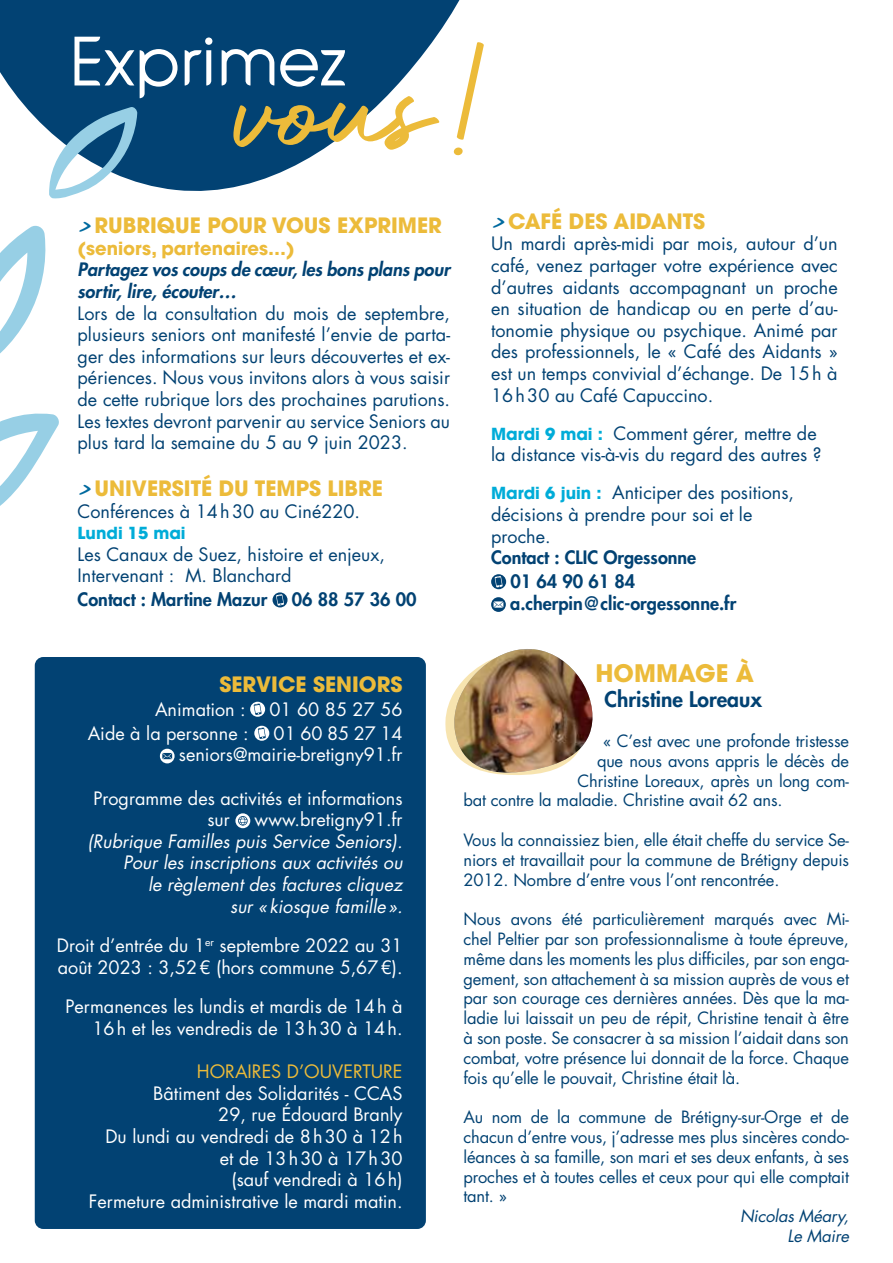
<style>
.page{position:relative;width:893px;height:1263px;background:#fff}
.page>*{position:absolute;margin:0;border:0;box-sizing:border-box;transform-origin:0 0}
.t1{font:188.7px "Authentic Signature";color:#ecbb3a}
.t2{font:73.5px "Shadeerah Demo";color:#fff}
.t3{font:700 24px "Avant Garde LT";color:#ecbb3a}
.t4{font:700 21px "Avant Garde LT";color:#ecbb3a}
.t5{font:800 21px "Futura Std";color:#024273}
.t6{font:18px/21.6px "Futura Std";color:#024273}
.t7{font:18px/21.6px "Futura Std";color:#fff;text-align:right}
.t8{font:italic 18px/21.6px "Futura Std";color:#fff;text-align:right}
.t9{font:800 18px/24px "Futura Std";color:#024273}
.t10{font:italic 800 18px/21.6px "Futura Std";color:#024273}
.t11{font:700 18px "Avant Garde LT";color:#ecbb3a}
.t12{font:18px "Futura Std";color:#ecbb3a}
.t13{font:16.5px/19.8px "Futura Std";letter-spacing:-.01em;color:#024273;text-align:justify}
.t14{font:italic 16.5px/19.8px "Futura Std";letter-spacing:-.01em;color:#024273;text-align:right}
.t15{font:700 16.5px "Avant Garde LT";color:#00acd8}
.s1{font-family:"Filmotype La Salle";font-weight:400;font-size:18px;color:#006a9f}
.s2{font-family:"Avant Garde LT";font-weight:700;font-size:16.5px;color:#00acd8}
</style>
<div class="page">
<div style="left:35px;top:657px;width:391px;height:572px;background:#024273;border-radius:9px"></div>
<svg style="left:0;top:0;width:460px;height:191px;fill:#024273"></svg>
<svg style="left:453px;top:42px;width:31px;height:114px"></svg>
<svg style="left:250px;top:702px;width:15px;height:15px"></svg>
<svg style="left:254px;top:703px;width:8px;height:12px"></svg>
<svg style="left:254px;top:726px;width:15px;height:15px"></svg>
<svg style="left:258px;top:727px;width:8px;height:12px"></svg>
<svg style="left:160px;top:749px;width:15px;height:14px"></svg>
<svg style="left:162px;top:753px;width:10px;height:6px"></svg>
<svg style="left:235px;top:813px;width:15px;height:15px"></svg>
<svg style="left:238px;top:816px;width:10px;height:9px"></svg>
<svg style="left:272px;top:592px;width:16px;height:15px"></svg>
<svg style="left:276px;top:594px;width:8px;height:12px"></svg>
<svg style="left:0;top:413px;width:59px;height:93px"></svg>
<svg style="left:0;top:225px;width:46px;height:129px"></svg>
<svg style="left:49px;top:106px;width:88px;height:93px"></svg>
<svg style="left:491px;top:574px;width:15px;height:15px"></svg>
<svg style="left:495px;top:576px;width:8px;height:11px"></svg>
<svg style="left:491px;top:597px;width:15px;height:15px"></svg>
<svg style="left:494px;top:601px;width:9px;height:7px"></svg>
<svg style="left:445px;top:699px;width:6px;height:49px"></svg>
<img style="left:451px;top:649px;width:142px;height:126px">
<h2 class="t2" style="left:70px;top:36px;width:278px">Exprimez</h2>
<h1 class="t1" style="left:233px;top:3px;width:198px">vous</h1>
<p class="t4" style="left:78px;top:212px;width:366px"><span class="s1">&gt;</span> RUBRIQUE POUR VOUS EXPRIMER</p>
<p class="t11" style="left:78px;top:236px;width:219px">(seniors, partenaires…)</p>
<p class="t10" style="left:78px;top:259px;width:374px">Partagez vos coups de cœur, les bons plans pour sortir, lire, écouter…</p>
<p class="t6" style="left:78px;top:302px;width:374px;text-align:justify">Lors de la consultation du mois de septembre, plusieurs seniors ont manifesté l’envie de parta&shy;ger des informations sur leurs découvertes et ex&shy;périences. Nous vous invitons alors à vous saisir de cette rubrique lors des prochaines parutions.<br>Les textes devront parvenir au service Seniors au plus tard la semaine du 5 au 9 juin 2023.</p>
<p class="t4" style="left:78px;top:475px;width:307px"><span class="s1">&gt;</span> UNIVERSITÉ DU TEMPS LIBRE</p>
<p class="t6" style="left:78px;top:500px;width:284px">Conférences à 14h30 au Ciné220.</p>
<p class="t15" style="left:78px;top:522px;width:110px">Lundi 15 mai</p>
<p class="t6" style="left:78px;top:543px;width:309px">Les Canaux de Suez, histoire et enjeux,<br>Intervenant : M. Blanchard</p>
<p class="t9" style="left:78px;top:588px;width:191px">Contact : Martine Mazur</p>
<p class="t9" style="left:292px;top:588px;width:126px">06 88 57 36 00</p>
<p class="t4" style="left:491px;top:207px;width:216px"><span class="s1">&gt;</span> CAFÉ DES AIDANTS</p>
<p class="t6" style="left:491px;top:233px;width:348px;text-align:justify">Un mardi après-midi par mois, autour d’un café, venez partager votre expérience avec d’autres aidants accompagnant un proche en situation de handicap ou en perte d’au&shy;tonomie physique ou psychique. Animé par des professionnels, le « Café des Aidants » est un temps convivial d’échange. De 15h à 16h30 au Café Capuccino.</p>
<p class="t6" style="left:491px;top:422px;width:332px"><span class="s2">Mardi 9 mai :</span> Comment gérer, mettre de la distance vis-à-vis du regard des autres ?</p>
<p class="t6" style="left:491px;top:482px;width:305px"><span class="s2">Mardi 6 juin :</span> Anticiper des positions, décisions à prendre pour soi et le proche.</p>
<p class="t9" style="left:510px;top:545px;width:187px;text-indent:-19px">Contact : CLIC Orgessonne<br>01 64 90 61 84</p>
<p class="t9" style="left:510px;top:591px;width:228px">a.cherpin@clic-orgessonne.fr</p>
<p class="t4" style="left:219px;top:670px;width:185px">SERVICE SENIORS</p>
<p class="t7" style="left:155px;top:698px;width:92px">Animation :</p>
<p class="t7" style="left:269px;top:698px;width:135px">01 60 85 27 56</p>
<p class="t7" style="left:88px;top:722px;width:163px">Aide à la personne :</p>
<p class="t7" style="left:179px;top:722px;width:225px">01 60 85 27 14 seniors@mairie-bretigny91.fr</p>
<p class="t7" style="left:207px;top:787px;width:197px;text-align:left;text-indent:-114px">Programme des activités et informations sur</p>
<p class="t7" style="left:255px;top:809px;width:149px">www.bretigny91.fr</p>
<p class="t8" style="left:88px;top:830px;width:316px">(Rubrique Familles puis Service Seniors).<br>Pour les inscriptions aux activités ou<br>le règlement des factures cliquez<br>sur «kiosque famille».</p>
<p class="t7" style="left:57px;top:935px;width:347px;text-align:left">Droit d’entrée du 1<sup>er</sup> septembre 2022 au 31 août 2023 : 3,52€ (hors commune 5,67€).</p>
<p class="t7" style="left:66px;top:996px;width:338px">Permanences les lundis et mardis de 14h à<br>16h et les vendredis de 13h30 à 14h.</p>
<p class="t12" style="left:197px;top:1060px;width:207px">HORAIRES D’OUVERTURE</p>
<p class="t7" style="left:89px;top:1082px;width:315px">Bâtiment des Solidarités - CCAS<br>29, rue Édouard Branly<br>Du lundi au vendredi de 8h30 à 12h et de 13h30 à 17h30<br>(sauf vendredi à 16h)<br>Fermeture administrative le mardi matin.</p>
<h3 class="t3" style="left:595px;top:658px;width:160px">HOMMAGE À</h3>
<p class="t5" style="left:604px;top:686px;width:159px">Christine Loreaux</p>
<p class="t13" style="left:603px;top:731px;width:247px">« C’est avec une profonde tristesse</p>
<p class="t13" style="left:597px;top:751px;width:253px">que nous avons appris le décès de</p>
<p class="t13" style="left:577px;top:771px;width:273px">Christine Loreaux, après un long com-</p>
<p class="t13" style="left:463px;top:791px;width:320px">bat contre la maladie. Christine avait 62 ans.</p>
<p class="t13" style="left:463px;top:830px;width:387px">Vous la connaissiez bien, elle était cheffe du service Se&shy;niors et travaillait pour la commune de Brétigny depuis 2012. Nombre d’entre vous l’ont rencontrée.</p>
<p class="t13" style="left:463px;top:909px;width:387px">Nous avons été particulièrement marqués avec Mi&shy;chel Peltier par son professionnalisme à toute épreuve, même dans les moments les plus difficiles, par son enga&shy;gement, son attachement à sa mission auprès de vous et par son courage ces dernières années. Dès que la ma&shy;ladie lui laissait un peu de répit, Christine tenait à être à son poste. Se consacrer à sa mission l’aidait dans son combat, votre présence lui donnait de la force. Chaque fois qu’elle le pouvait, Christine était là.</p>
<p class="t13" style="left:463px;top:1107px;width:387px">Au nom de la commune de Brétigny-sur-Orge et de chacun d’entre vous, j’adresse mes plus sincères condo&shy;léances à sa famille, son mari et ses deux enfants, à ses proches et à toutes celles et ceux pour qui elle comptait tant. »</p>
<p class="t14" style="left:740px;top:1206px;width:111px">Nicolas Méary,<br>Le Maire</p>
</div>
